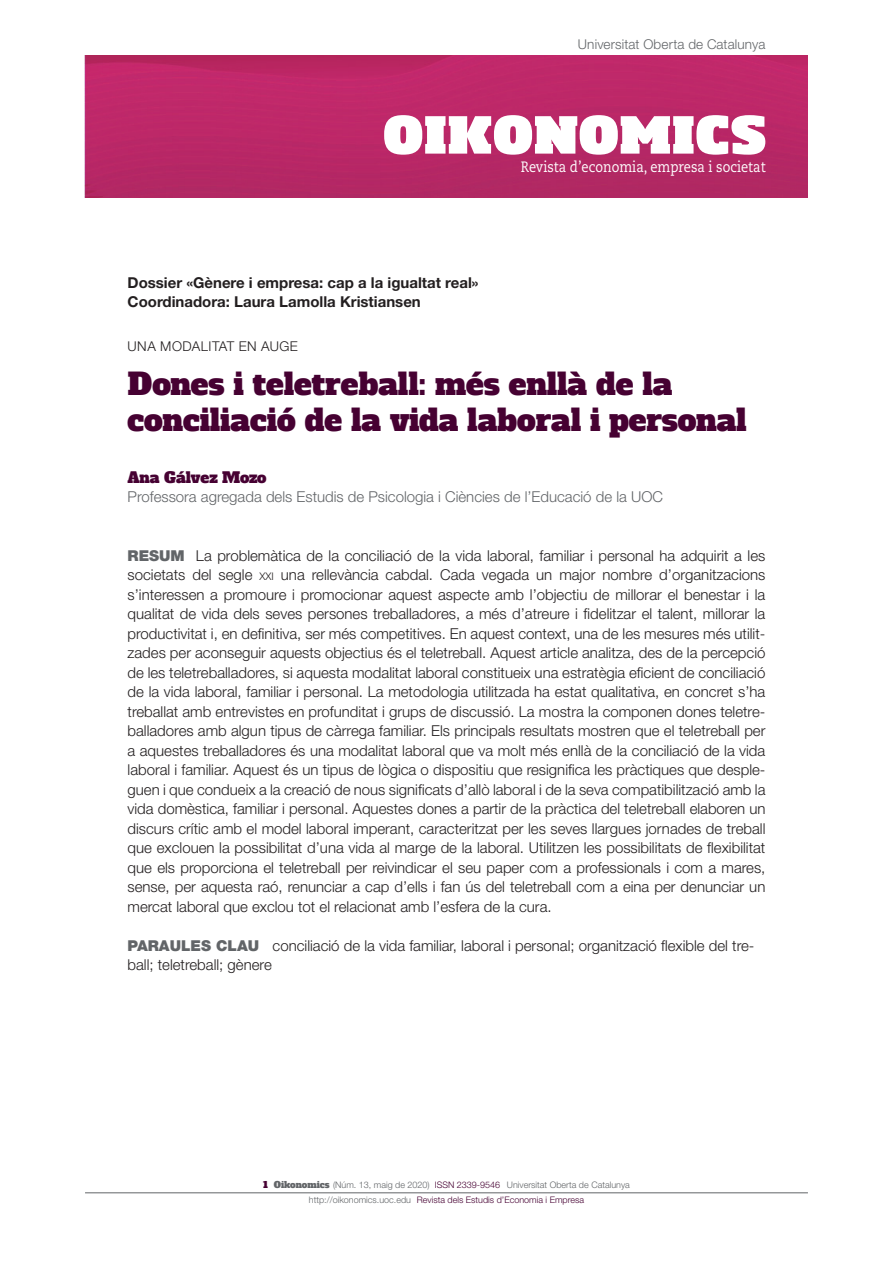
<style>
.page{position:relative;width:893px;height:1263px;background:#fff}
.page>*{position:absolute;margin:0;border:0;box-sizing:border-box;transform-origin:0 0}
.t1{font:30px/36px "Alfa Slab One";color:#460132}
.t2{font:300 15px/19.5px "Helvetica Neue LT Std";color:#231f20;text-align:justify}
.t3{font:700 15px/19.5px "Helvetica Neue LT Std";color:#231f20}
.t4{font:300 15px "Helvetica Neue LT Std";color:#626568}
.t5{font:15px "Caecilia LT Std";color:#fff;scale:.86 1}
.t6{font:15px "Alfa Slab One";color:#460132}
.t7{font:300 13.5px "Helvetica Neue LT Std";letter-spacing:.01em;color:#626568}
.t8{font:300 13.5px "Helvetica Neue LT Std";letter-spacing:.035em;color:#231f20}
.t9{font:300 9px/14.7px "Helvetica Neue LT Std";color:#626568;text-align:center}
.s1{font-weight:900;color:#626568}
.s2{font-size:10.5px}
.s3{font-family:"Alfa Slab One";font-weight:400;color:#460132}
.s4{font-family:"Alfa Slab One";font-weight:400}
.s5{color:#460132}
</style>
<div class="page">
<hr style="left:85px;top:1192px;width:723px;height:1px;background:#626568">
<img style="left:85px;top:56px;width:723px;height:142px">
<svg style="left:384px;top:115px;width:381px;height:40px"></svg>
<p class="t7" style="left:578px;top:36px;width:189px">Universitat Oberta de Catalunya</p>
<p class="t5" style="left:521px;top:158px;width:286px">Revista d’economia, empresa i societat</p>
<p class="t3" style="left:128px;top:272px;width:353px">Dossier «Gènere i empresa: cap a la igualtat real»<br>Coordinadora: Laura Lamolla Kristiansen</p>
<p class="t8" style="left:128px;top:338px;width:172px">UNA MODALITAT EN AUGE</p>
<h1 class="t1" style="left:128px;top:367px;width:621px">Dones i teletreball: més enllà de la conciliació de la vida laboral i personal</h1>
<p class="t6" style="left:128px;top:467px;width:141px">Ana Gálvez Mozo</p>
<p class="t4" style="left:128px;top:488px;width:537px">Professora agregada dels Estudis de Psicologia i Ciències de l’Educació de la UOC</p>
<p class="t2" style="left:128px;top:545px;width:639px"><span class="s1">RESUM</span> La problemàtica de la conciliació de la vida laboral, familiar i personal ha adquirit a les societats del segle <span class="s2">xxi</span> una rellevància cabdal. Cada vegada un major nombre d’organitzacions s’interessen a promoure i promocionar aquest aspecte amb l’objectiu de millorar el benestar i la qualitat de vida dels seves persones treballadores, a més d’atreure i fidelitzar el talent, millorar la productivitat i, en definitiva, ser més competitives. En aquest context, una de les mesures més utilit&shy;zades per aconseguir aquests objectius és el teletreball. Aquest article analitza, des de la percepció de les teletreballadores, si aquesta modalitat laboral constitueix una estratègia eficient de conciliació de la vida laboral, familiar i personal. La metodologia utilitzada ha estat qualitativa, en concret s’ha treballat amb entrevistes en profunditat i grups de discussió. La mostra la componen dones teletre&shy;balladores amb algun tipus de càrrega familiar. Els principals resultats mostren que el teletreball per a aquestes treballadores és una modalitat laboral que va molt més enllà de la conciliació de la vida laboral i familiar. Aquest és un tipus de lògica o dispositiu que resignifica les pràctiques que desple&shy;guen i que condueix a la creació de nous significats d’allò laboral i de la seva compatibilització amb la vida domèstica, familiar i personal. Aquestes dones a partir de la pràctica del teletreball elaboren un discurs crític amb el model laboral imperant, caracteritzat per les seves llargues jornades de treball que exclouen la possibilitat d’una vida al marge de la laboral. Utilitzen les possibilitats de flexibilitat que els proporciona el teletreball per reivindicar el seu paper com a professionals i com a mares, sense, per aquesta raó, renunciar a cap d’ells i fan ús del teletreball com a eina per denunciar un mercat laboral que exclou tot el relacionat amb l’esfera de la cura.</p>
<p class="t2" style="left:128px;top:935px;width:628px"><span class="s1">PARAULES CLAU</span> conciliació de la vida familiar, laboral i personal; organització flexible del tre&shy;ball; teletreball; gènere</p>
<p class="t9" style="left:263px;top:1177px;width:368px"><span class="s3">1</span> <span class="s4">Oikonomics</span> (Núm. 13, maig de 2020) <span class="s5">ISSN 2339-9546</span> Universitat Oberta de Catalunya http://oikonomics.uoc.edu <span class="s5">Revista dels Estudis d’Economia i Empresa</span></p>
</div>
